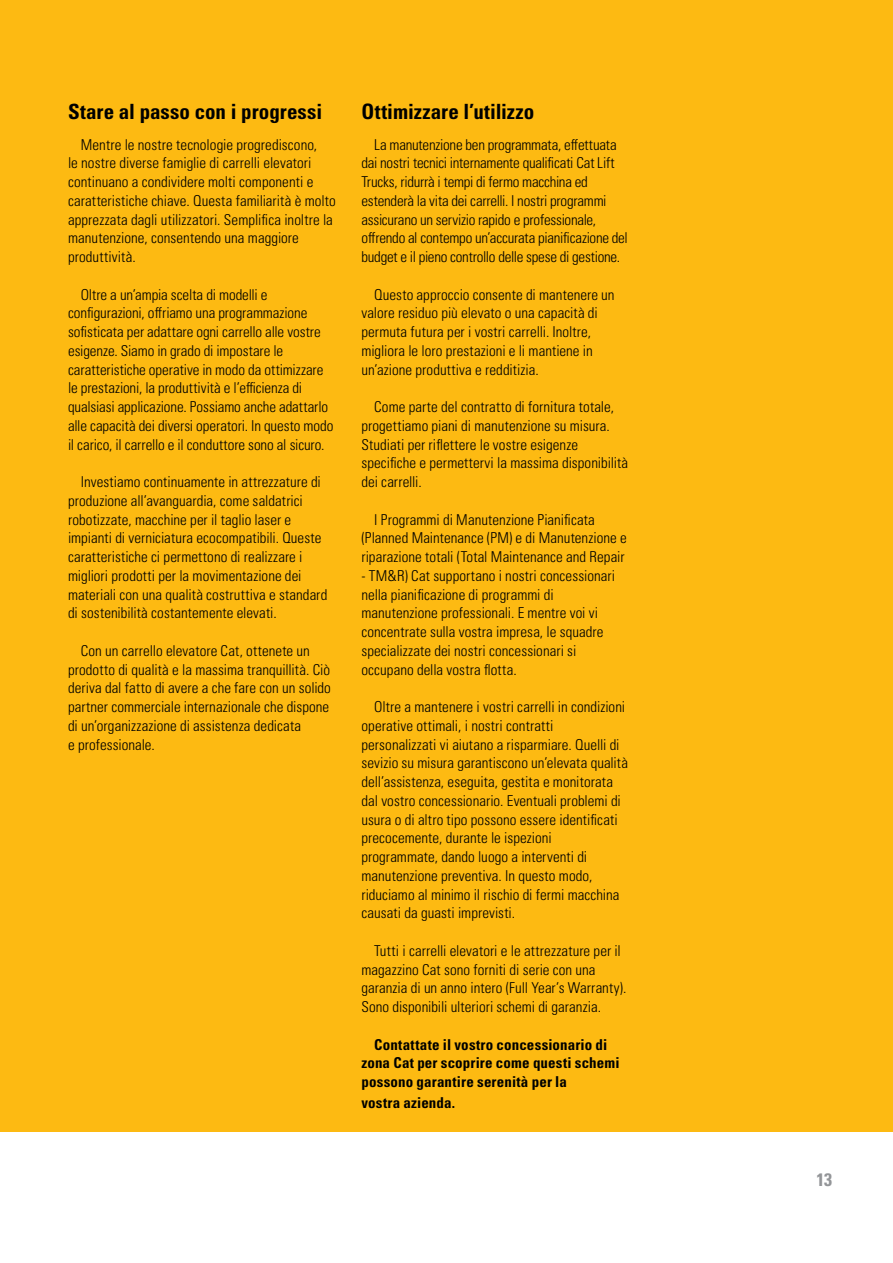
<style>
.page{position:relative;width:893px;height:1263px;background:#fff}
.page>*{position:absolute;margin:0;border:0;box-sizing:border-box;transform-origin:0 0}
.t1{font:21px "Univers LTCYR 67 Bold Cond";color:#000}
.t2{font:18px "Univers LTCYR 67 Bold Cond";color:#939598}
.t3{font:15px/18.8px "Univers LTCYR 47 Light Cond";color:#000}
.t4{font:15px/18.8px "Univers LTCYR 67 Bold Cond";letter-spacing:.01em;color:#000}
</style>
<div class="page">
<div style="left:0;top:0;width:893px;height:1131px;background:#fdba12"></div>
<h1 class="t1" style="left:68px;top:98px;width:256px">Stare al passo con i progressi</h1>
<p class="t3" style="left:68px;top:134px;width:269px;text-indent:13px">Mentre le nostre tecnologie progrediscono,<br>le nostre diverse famiglie di carrelli elevatori continuano a condividere molti componenti e caratteristiche chiave. Questa familiarità è molto apprezzata dagli utilizzatori. Semplifica inoltre la manutenzione, consentendo una maggiore produttività.</p>
<p class="t3" style="left:68px;top:284px;width:267px;text-indent:13px">Oltre a un’ampia scelta di modelli e configurazioni, offriamo una programmazione sofisticata per adattare ogni carrello alle vostre esigenze. Siamo in grado di impostare le caratteristiche operative in modo da ottimizzare le prestazioni, la produttività e l’efficienza di qualsiasi applicazione. Possiamo anche adattarlo alle capacità dei diversi operatori. In questo modo il carico, il carrello e il conduttore sono al sicuro.</p>
<p class="t3" style="left:68px;top:472px;width:261px;text-indent:13px">Investiamo continuamente in attrezzature di produzione all’avanguardia, come saldatrici robotizzate, macchine per il taglio laser e impianti di verniciatura ecocompatibili. Queste caratteristiche ci permettono di realizzare i migliori prodotti per la movimentazione dei materiali con una qualità costruttiva e standard di sostenibilità costantemente elevati.</p>
<p class="t3" style="left:68px;top:640px;width:264px;text-indent:13px">Con un carrello elevatore Cat, ottenete un prodotto di qualità e la massima tranquillità. Ciò deriva dal fatto di avere a che fare con un solido partner commerciale internazionale che dispone di un’organizzazione di assistenza dedicata<br>e professionale.</p>
<h1 class="t1" style="left:361px;top:98px;width:174px">Ottimizzare l’utilizzo</h1>
<p class="t3" style="left:361px;top:134px;width:268px;text-indent:13px">La manutenzione ben programmata, effettuata dai nostri tecnici internamente qualificati Cat Lift Trucks, ridurrà i tempi di fermo macchina ed estenderà la vita dei carrelli. I nostri programmi assicurano un servizio rapido e professionale, offrendo al contempo un’accurata pianificazione del budget e il pieno controllo delle spese di gestione.</p>
<p class="t3" style="left:361px;top:284px;width:255px;text-indent:13px">Questo approccio consente di mantenere un valore residuo più elevato o una capacità di permuta futura per i vostri carrelli. Inoltre, migliora le loro prestazioni e li mantiene in un’azione produttiva e redditizia.</p>
<p class="t3" style="left:361px;top:397px;width:268px;text-indent:13px">Come parte del contratto di fornitura totale, progettiamo piani di manutenzione su misura.<br>Studiati per riflettere le vostre esigenze specifiche e permettervi la massima disponibilità dei carrelli.</p>
<p class="t3" style="left:361px;top:509px;width:267px;text-indent:13px">I Programmi di Manutenzione Pianificata (Planned Maintenance (PM) e di Manutenzione e riparazione totali (Total Maintenance and Repair</p>
<p class="t3" style="left:361px;top:565px;width:255px">- TM&amp;R) Cat supportano i nostri concessionari nella pianificazione di programmi di manutenzione professionali. E mentre voi vi concentrate sulla vostra impresa, le squadre specializzate dei nostri concessionari si occupano della vostra flotta.</p>
<p class="t3" style="left:361px;top:697px;width:268px;text-indent:13px">Oltre a mantenere i vostri carrelli in condizioni operative ottimali, i nostri contratti personalizzati vi aiutano a risparmiare. Quelli di sevizio su misura garantiscono un’elevata qualità dell’assistenza, eseguita, gestita e monitorata dal vostro concessionario. Eventuali problemi di usura o di altro tipo possono essere identificati precocemente, durante le ispezioni programmate, dando luogo a interventi di manutenzione preventiva. In questo modo, riduciamo al minimo il rischio di fermi macchina causati da guasti imprevisti.</p>
<p class="t3" style="left:361px;top:940px;width:266px;text-indent:13px">Tutti i carrelli elevatori e le attrezzature per il magazzino Cat sono forniti di serie con una garanzia di un anno intero (Full Year’s Warranty).<br>Sono disponibili ulteriori schemi di garanzia.</p>
<p class="t4" style="left:361px;top:1035px;width:260px;text-indent:13px">Contattate il vostro concessionario di zona Cat per scoprire come questi schemi possono garantire serenità per la</p>
<p class="t4" style="left:361px;top:1093px;width:95px">vostra azienda.</p>
<p class="t2" style="left:816px;top:1168px;width:17px">13</p>
</div>
